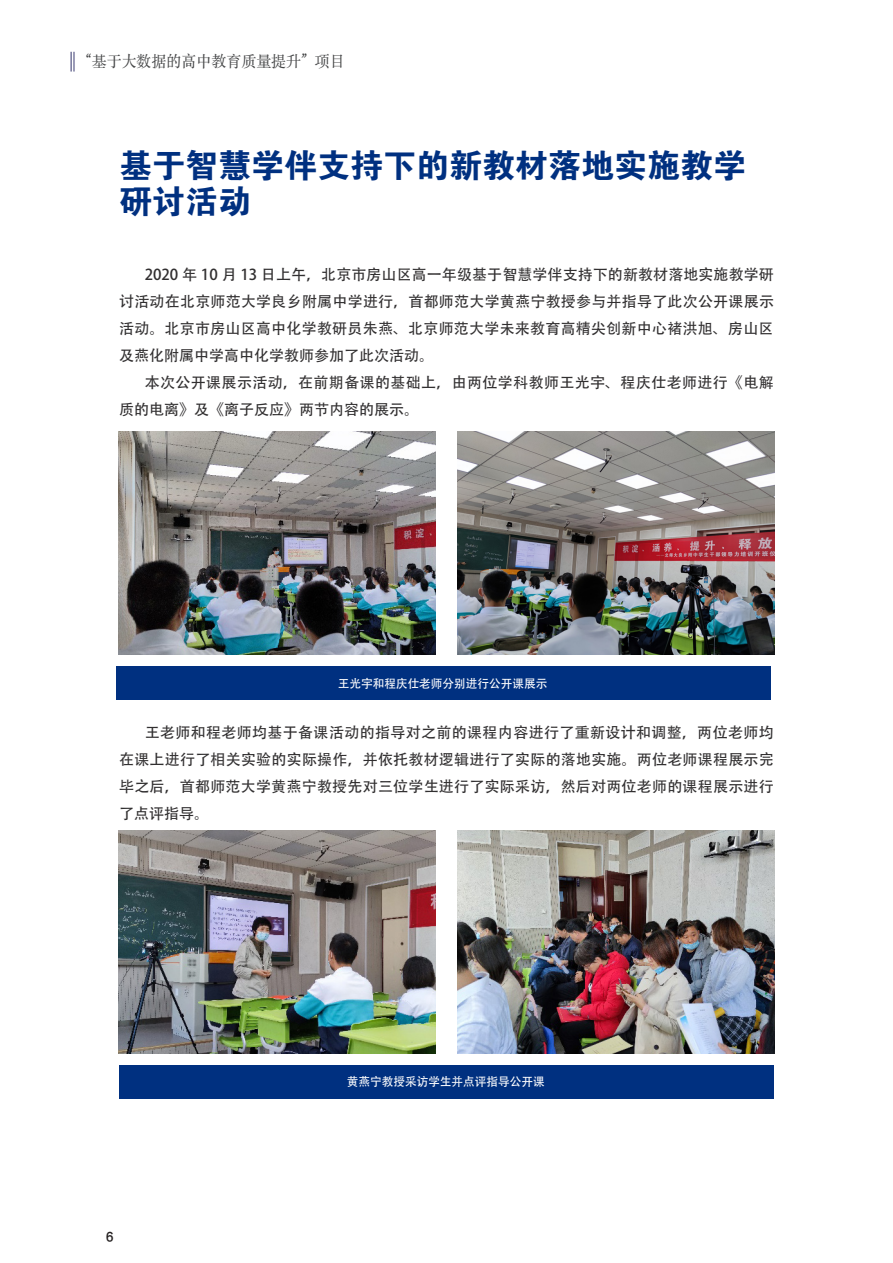
<style>
.page{position:relative;width:893px;height:1263px;background:#fff}
.page>*{position:absolute;margin:0;border:0;box-sizing:border-box;transform-origin:0 0}
._00-大标题{font:33px/36px "FZDHTJW GB1 0";color:#003080}
.t1{font:15.75px "ST Songti SC Regular";color:#444546;scale:.95 1}
.t2{font:15px/27px "Adobe Heiti Std";letter-spacing:.015em;color:#312f30;text-align:justify}
._04-内文{font:12px "Adobe Heiti Std";color:#fff}
.t3{font:12px "FZLTZHK GBK1 0";color:#231f20;scale:.95 1}
</style>
<div class="page">
<svg style="left:71px;top:52px;width:4px;height:20px"></svg>
<div style="left:116px;top:666px;width:654px;height:34px;background:#003080"></div>
<div style="left:119px;top:1065px;width:654px;height:34px;background:#003080"></div>
<img style="left:119px;top:432px;width:317px;height:223px">
<img style="left:119px;top:831px;width:317px;height:222px">
<img style="left:457px;top:432px;width:317px;height:223px">
<img style="left:457px;top:831px;width:317px;height:222px">
<p class="t1" style="left:86px;top:52px;width:274px">“基于大数据的高中教育质量提升” 项目</p>
<p class="_00-大标题" style="left:119px;top:148px;width:629px">基于智慧学伴支持下的新教材落地实施教学研讨活动</p>
<p class="t2" style="left:119px;top:261px;width:656px;text-indent:26px">2020 年 10 月 13 日上午，北京市房山区高一年级基于智慧学伴支持下的新教材落地实施教学研讨活动在北京师范大学良乡附属中学进行，首都师范大学黄燕宁教授参与并指导了此次公开课展示活动。北京市房山区高中化学教研员朱燕、北京师范大学未来教育高精尖创新中心褚洪旭、房山区及燕化附属中学高中化学教师参加了此次活动。</p>
<p class="t2" style="left:119px;top:369px;width:656px;text-indent:26px">本次公开课展示活动，在前期备课的基础上，由两位学科教师王光宇、程庆仕老师进行《电解质的电离》及《离子反应》两节内容的展示。</p>
<p class="_04-内文" style="left:338px;top:676px;width:211px">王光宇和程庆仕老师分别进行公开课展示</p>
<p class="t2" style="left:119px;top:720px;width:656px;text-indent:26px">王老师和程老师均基于备课活动的指导对之前的课程内容进行了重新设计和调整，两位老师均在课上进行了相关实验的实际操作，并依托教材逻辑进行了实际的落地实施。两位老师课程展示完毕之后，首都师范大学黄燕宁教授先对三位学生进行了实际采访，然后对两位老师的课程展示进行了点评指导。</p>
<p class="t3" style="left:106px;top:1230px;width:9px">6</p>
<p class="_04-内文" style="left:347px;top:1075px;width:199px">黄燕宁教授采访学生并点评指导公开课</p>
</div>
